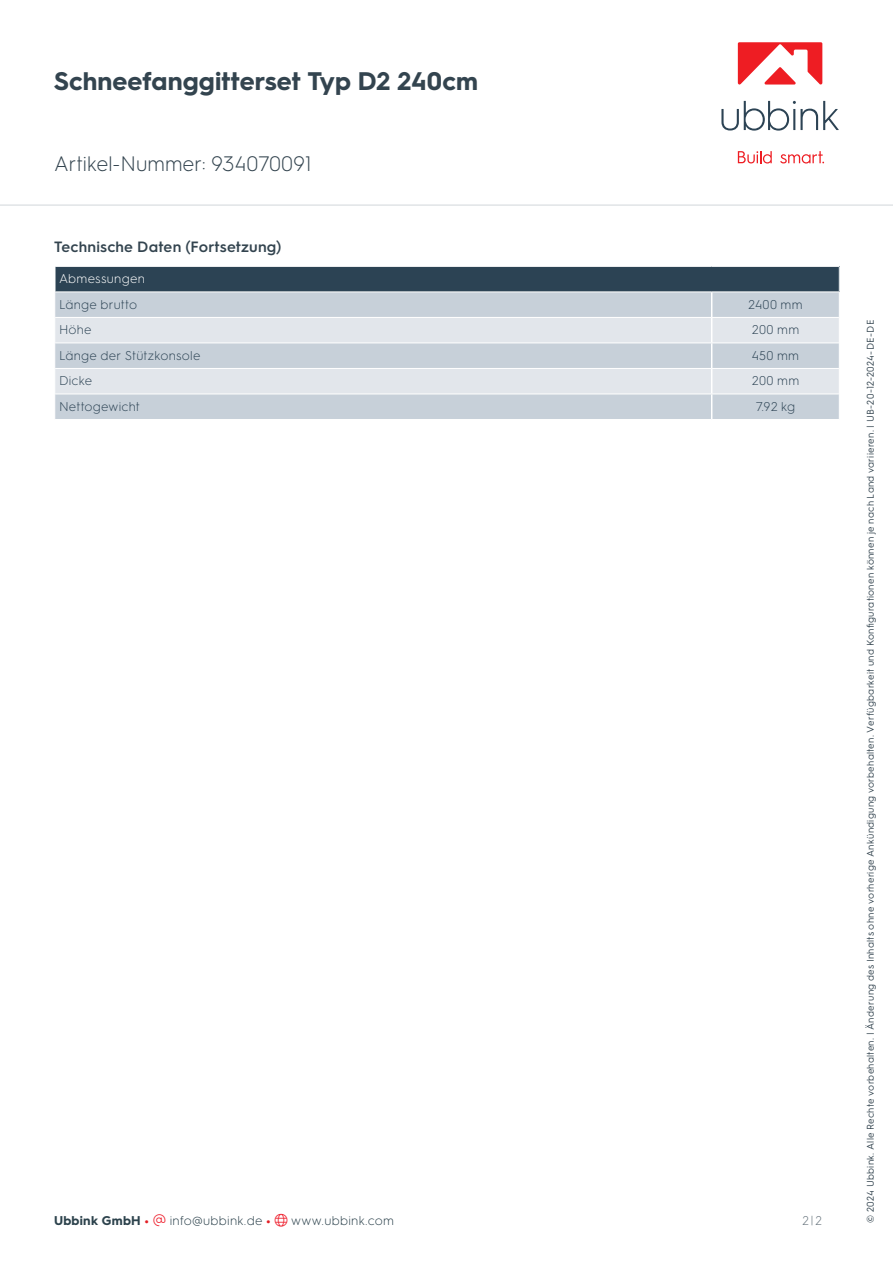
<style>
.page{position:relative;width:893px;height:1263px;background:#fff}
.page>*{position:absolute;margin:0;border:0;box-sizing:border-box;transform-origin:0 0}
.t1{font:700 25.5px "HGS3";letter-spacing:.005em;color:#33444f}
.t2{font:300 21px "HGS3";color:#33444f}
.t3{font:600 15px "HGS3";letter-spacing:.01em;color:#33444f}
.t4{font:300 12.75px "HGS3";letter-spacing:.015em;color:#2c4354}
.t5{font:300 12.75px "HGS3";letter-spacing:.02em;color:#2c424c}
.t6{font:300 12.75px "HGS3";letter-spacing:.02em;color:#fff}
.t7{font:300 12.75px "HGS3";color:#66737c}
.t8{font:9.75px "HGS3";letter-spacing:.03em;color:#33444f}
.s1{font-weight:700}
.s2{font-weight:700;color:#e31e25}
.s3{color:#ee1f2d}
</style>
<div class="page">
<div style="left:55px;top:266px;width:784px;height:26px;background:#2c4354"></div>
<div style="left:55px;top:292px;width:784px;height:127px;background:#c7d0d9"></div>
<svg style="left:55px;top:318px;width:784px;height:75px;background:#d9dee5"></svg>
<hr style="left:54px;top:266px;width:658px;height:1px;background:#fff">
<hr style="left:712px;top:266px;width:127px;height:1px;background:#fff">
<hr style="left:54px;top:267px;width:2px;height:24px;background:#fff">
<hr style="left:54px;top:291px;width:658px;height:1px;background:#fff">
<hr style="left:712px;top:291px;width:128px;height:1px;background:#fff">
<hr style="left:55px;top:317px;width:657px;height:1px;background:#fff">
<hr style="left:712px;top:317px;width:127px;height:1px;background:#fff">
<hr style="left:55px;top:342px;width:657px;height:1px;background:#fff">
<hr style="left:712px;top:342px;width:127px;height:1px;background:#fff">
<hr style="left:55px;top:368px;width:657px;height:1px;background:#fff">
<hr style="left:712px;top:368px;width:127px;height:1px;background:#fff">
<hr style="left:55px;top:393px;width:657px;height:1px;background:#fff">
<hr style="left:712px;top:393px;width:127px;height:1px;background:#fff">
<svg style="left:711px;top:292px;width:1px;height:127px"></svg>
<svg style="left:839px;top:267px;width:1px;height:25px"></svg>
<hr style="left:0;top:204px;width:893px;height:2px;background:#e1e4e6">
<svg style="left:721px;top:101px;width:118px;height:30px"></svg>
<svg style="left:738px;top:151px;width:34px;height:13px"></svg>
<svg style="left:780px;top:151px;width:44px;height:13px"></svg>
<svg style="left:738px;top:42px;width:84px;height:43px"></svg>
<h1 class="t1" style="left:54px;top:63px;width:425px">Schneefanggitterset Typ D2 240cm</h1>
<h2 class="t2" style="left:54px;top:150px;width:259px">Artikel-Nummer: 934070091</h2>
<h3 class="t3" style="left:54px;top:236px;width:229px">Technische Daten (Fortsetzung)</h3>
<h3 class="t6" style="left:59px;top:270px;width:87px">Abmessungen</h3>
<h3 class="t4" style="left:59px;top:296px;width:80px">Länge brutto</h3>
<h3 class="t4" style="left:748px;top:296px;width:56px">2400 mm</h3>
<h3 class="t4" style="left:59px;top:321px;width:34px">Höhe</h3>
<h3 class="t4" style="left:752px;top:321px;width:49px">200 mm</h3>
<h3 class="t4" style="left:59px;top:347px;width:143px">Länge der Stützkonsole</h3>
<h3 class="t4" style="left:752px;top:347px;width:49px">450 mm</h3>
<h3 class="t4" style="left:59px;top:372px;width:35px">Dicke</h3>
<h3 class="t4" style="left:752px;top:372px;width:49px">200 mm</h3>
<h3 class="t4" style="left:59px;top:398px;width:82px">Nettogewicht</h3>
<h3 class="t4" style="left:756px;top:398px;width:41px">7.92 kg</h3>
<h3 class="t5" style="left:54px;top:1211px;width:342px"><span class="s1">Ubbink GmbH</span> <span class="s2">•</span> <span class="s3">▼</span> info@ubbink.de <span class="s2">•</span> <span class="s3">●□</span> www.ubbink.com</h3>
<h3 class="t7" style="left:802px;top:1211px;width:21px">2|2</h3>
<p class="t8" style="left:864px;top:1222px;width:904px;rotate:-90deg">© 2024 Ubbink. Alle Rechte vorbehalten. | Änderung des Inhalts ohne vorherige Ankündigung vorbehalten. Verfügbarkeit und Konfigurationen können je nach Land variieren. | UB-20-12-2024-DE-DE</p>
</div>
